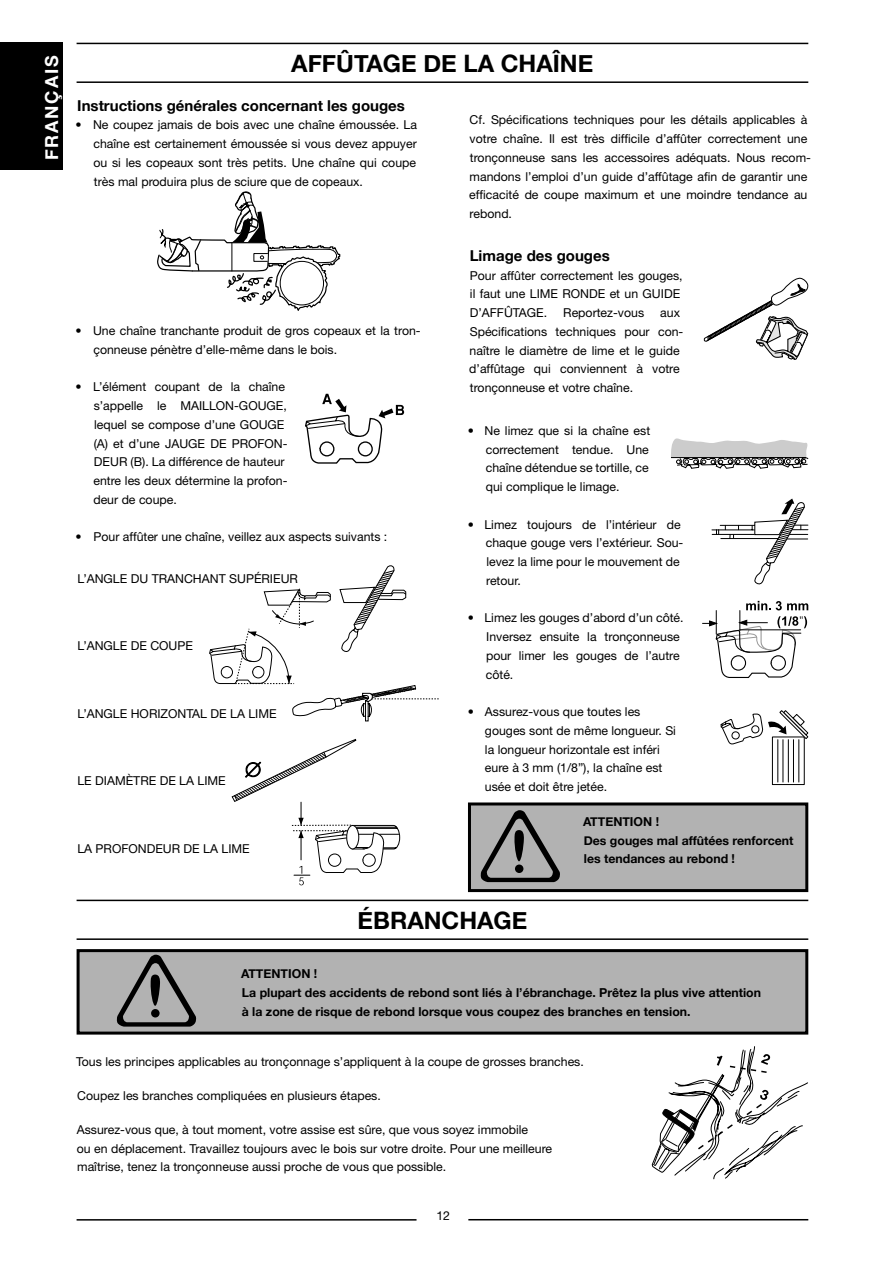
<style>
.page{position:relative;width:893px;height:1263px;background:#fff}
.page>*{position:absolute;margin:0;border:0;box-sizing:border-box;transform-origin:0 0}
.t1{font:700 24px "Helvetica Neue";color:#000}
.t2{font:700 18px "Helvetica Neue";letter-spacing:.1em;color:#fff}
.t3{font:700 15px "Helvetica Neue";color:#000}
.t4{font:12.3px/18.8px "Helvetica Neue";color:#000}
.t5{font:700 12.3px/18.8px "Helvetica Neue";color:#000}
</style>
<div class="page">
<div style="left:0;top:43px;width:63px;height:127px;background:#000"></div>
<hr style="left:77px;top:1219px;width:339px;height:2px;background:#000">
<hr style="left:468px;top:1219px;width:340px;height:1px;background:#000">
<hr style="left:77px;top:43px;width:731px;height:1px;background:#000">
<hr style="left:77px;top:81px;width:731px;height:2px;background:#000">
<div style="left:469px;top:804px;width:337px;height:87px;background:#b2b2b2"></div>
<div style="left:468px;top:802px;width:340px;height:90px;border:3px solid #000"></div>
<svg style="left:480px;top:810px;width:80px;height:72px"></svg>
<div style="left:515px;top:865px;width:8px;height:8px;background:#000;border-radius:50%"></div>
<svg style="left:157px;top:191px;width:184px;height:120px"></svg>
<svg style="left:305px;top:394px;width:99px;height:70px"></svg>
<svg style="left:209px;top:565px;width:229px;height:156px"></svg>
<svg style="left:231px;top:738px;width:169px;height:147px"></svg>
<svg style="left:703px;top:278px;width:105px;height:82px"></svg>
<svg style="left:671px;top:438px;width:138px;height:31px"></svg>
<hr style="left:712px;top:530px;width:42px;height:1px;background:#000">
<hr style="left:712px;top:534px;width:42px;height:1px;background:#000">
<svg style="left:716px;top:499px;width:92px;height:86px"></svg>
<svg style="left:702px;top:600px;width:106px;height:78px"></svg>
<svg style="left:720px;top:713px;width:42px;height:31px"></svg>
<svg style="left:768px;top:710px;width:41px;height:75px"></svg>
<hr style="left:77px;top:900px;width:731px;height:1px;background:#000">
<hr style="left:77px;top:938px;width:731px;height:2px;background:#000">
<div style="left:78px;top:951px;width:728px;height:82px;background:#b2b2b2"></div>
<div style="left:77px;top:949px;width:731px;height:86px;border:3px solid #000"></div>
<svg style="left:116px;top:955px;width:80px;height:72px"></svg>
<div style="left:151px;top:1009px;width:8px;height:9px;background:#000;border-radius:50%"></div>
<svg style="left:651px;top:1046px;width:157px;height:133px"></svg>
<h2 class="t2" style="left:40px;top:160px;width:106px;rotate:-90deg">FRANÇAIS</h2>
<h1 class="t1" style="left:291px;top:49px;width:303px">AFFÛTAGE DE LA CHAÎNE</h1>
<p class="t3" style="left:77px;top:96px;width:329px">Instructions générales concernant les gouges</p>
<p class="t4" style="left:93px;top:117px;width:325px;text-align:justify;text-indent:-18px">• Ne coupez jamais de bois avec une chaîne émoussée. La chaîne est certainement émoussée si vous devez appuyer ou si les copeaux sont très petits. Une chaîne qui coupe très mal produira plus de sciure que de copeaux.</p>
<p class="t4" style="left:93px;top:323px;width:329px;text-indent:-18px">• Une chaîne tranchante produit de gros copeaux et la tron&shy;çonneuse pénètre d’elle-même dans le bois.</p>
<p class="t4" style="left:93px;top:379px;width:196px;text-indent:-18px">• L’élément coupant de la chaîne s’appelle le MAILLON-GOUGE, lequel se compose d’une GOUGE (A) et d’une JAUGE DE PROFON-<br>DEUR (B). La différence de hauteur entre les deux détermine la profon&shy;deur de coupe.</p>
<p class="t4" style="left:76px;top:529px;width:313px">• Pour affûter une chaîne, veillez aux aspects suivants :</p>
<p class="t4" style="left:77px;top:570px;width:222px">L’ANGLE DU TRANCHANT SUPÉRIEUR</p>
<p class="t4" style="left:77px;top:638px;width:117px">L’ANGLE DE COUPE</p>
<p class="t4" style="left:77px;top:705px;width:201px">L’ANGLE HORIZONTAL DE LA LIME</p>
<p class="t4" style="left:77px;top:773px;width:150px">LE DIAMÈTRE DE LA LIME</p>
<p class="t4" style="left:77px;top:840px;width:174px">LA PROFONDEUR DE LA LIME</p>
<p class="t4" style="left:469px;top:112px;width:343px">Cf. Spécifications techniques pour les détails applicables à votre chaîne. Il est très difficile d’affûter correctement une tronçonneuse sans les accessoires adéquats. Nous recom&shy;mandons l’emploi d’un guide d’affûtage afin de garantir une efficacité de coupe maximum et une moindre tendance au rebond.</p>
<p class="t3" style="left:469px;top:246px;width:141px">Limage des gouges</p>
<p class="t4" style="left:470px;top:267px;width:214px">Pour affûter correctement les gouges, il faut une LIME RONDE et un GUIDE<br>D’AFFÛTAGE.</p>
<p class="t4" style="left:563px;top:305px;width:82px">Reportez-vous</p>
<p class="t4" style="left:469px;top:305px;width:215px;text-indent:191px">aux<br>Spécifications techniques pour con&shy;naître le diamètre de lime et le guide d’affûtage qui conviennent à votre tronçonneuse et votre chaîne.</p>
<p class="t4" style="left:486px;top:422px;width:166px;text-align:justify;text-indent:-18px">• Ne limez que si la chaîne est correctement tendue. Une chaîne détendue se tortille, ce qui complique le limage.</p>
<p class="t4" style="left:486px;top:516px;width:199px;text-indent:-18px">• Limez toujours de l’intérieur de chaque gouge vers l’extérieur. Sou&shy;levez la lime pour le mouvement de retour.</p>
<p class="t4" style="left:486px;top:610px;width:199px;text-indent:-18px">• Limez les gouges d’abord d’un côté.<br>Inversez ensuite la tronçonneuse pour limer les gouges de l’autre côté.</p>
<p class="t4" style="left:485px;top:704px;width:192px;text-indent:-17px">• Assurez-vous que toutes les gouges sont de même longueur. Si la longueur horizontale est inféri eure à 3 mm (1/8”), la chaîne est usée et doit être jetée.</p>
<p class="t5" style="left:583px;top:812px;width:212px">ATTENTION !<br>Des gouges mal affûtées renforcent les tendances au rebond !</p>
<h1 class="t1" style="left:357px;top:906px;width:171px">ÉBRANCHAGE</h1>
<p class="t5" style="left:241px;top:964px;width:521px">ATTENTION !<br>La plupart des accidents de rebond sont liés à l’ébranchage. Prêtez la plus vive attention à la zone de risque de rebond lorsque vous coupez des branches en tension.</p>
<p class="t4" style="left:76px;top:1054px;width:509px">Tous les principes applicables au tronçonnage s’appliquent à la coupe de grosses branches.</p>
<p class="t4" style="left:77px;top:1087px;width:305px">Coupez les branches compliquées en plusieurs étapes.</p>
<p class="t4" style="left:77px;top:1121px;width:477px">Assurez-vous que, à tout moment, votre assise est sûre, que vous soyez immobile<br>ou en déplacement. Travaillez toujours avec le bois sur votre droite. Pour une meilleure maîtrise, tenez la tronçonneuse aussi proche de vous que possible.</p>
<p class="t4" style="left:436px;top:1208px;width:15px">12</p>
</div>
